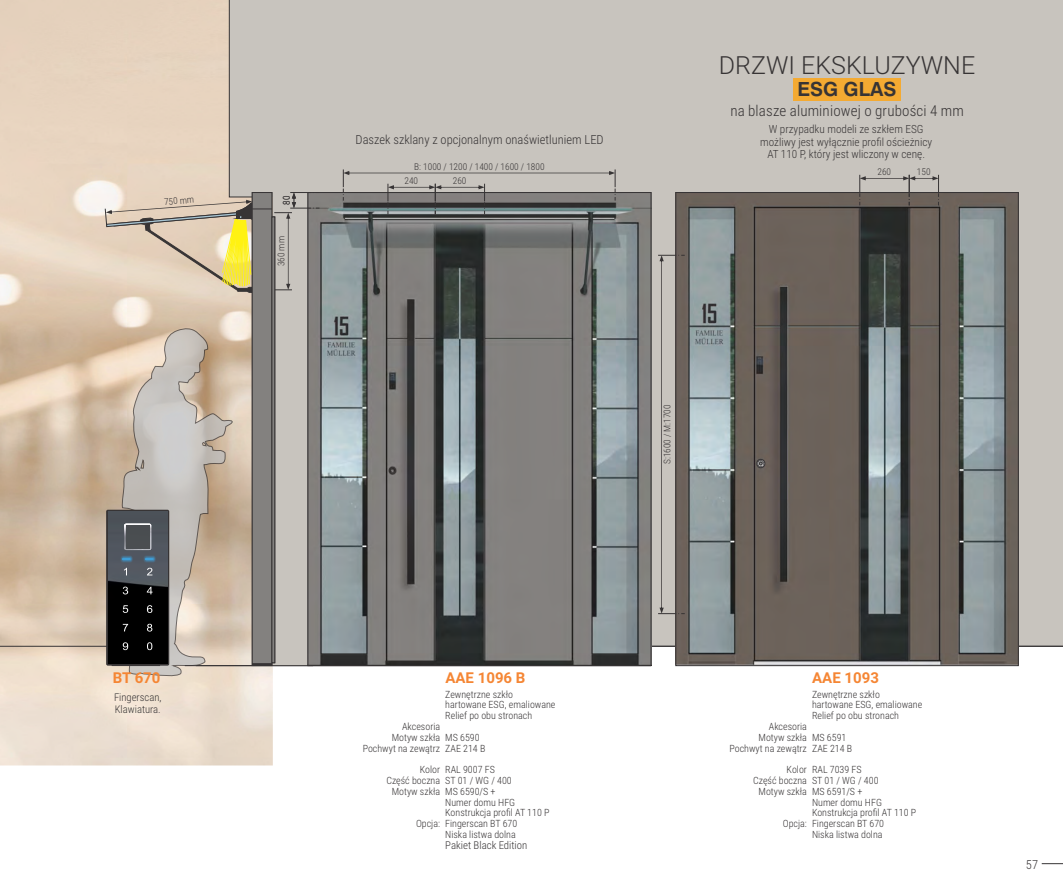
<style>
.page{position:relative;width:1063px;height:886px;background:#fff}
.page>*{position:absolute;margin:0;border:0;box-sizing:border-box;transform-origin:0 0}
.t1{font:300 25px "Roboto";color:#373435}
.t2{font:700 19.5px "Swiss 721 BT";color:#373435}
.t3{font:300 15px "Roboto Condensed";letter-spacing:.01em;color:#373435}
.t4{font:700 15px "Roboto";color:#f58634}
.t5{font:300 12.5px "Roboto Condensed";color:#373435}
.t6{font:300 11.25px/12.8px "Roboto Condensed";color:#373435;text-align:center}
.t7{font:300 10.75px "Roboto Condensed";color:#373435}
.t8{font:300 10.62px/12.1px "Roboto Condensed";color:#373435}
.t9{font:300 10px/10.8px "Roboto Condensed";color:#373435}
.t10{font:300 9.38px "Roboto Condensed";color:#373435}
</style>
<div class="page">
<div style="left:212px;top:0;width:851px;height:646px;background:#c8c4be"></div>
<img style="left:0;top:0;width:273px;height:765px">
<svg style="left:1042px;top:863px;width:21px;height:1px"></svg>
<hr style="left:449px;top:646px;width:614px;height:1px;background:#373435">
<div style="left:272px;top:631px;width:52px;height:35px;background:#c8c4be"></div>
<img style="left:678px;top:194px;width:338px;height:470px">
<img style="left:310px;top:194px;width:339px;height:470px">
<svg style="left:658px;top:255px;width:27px;height:359px"></svg>
<svg style="left:757px;top:459px;width:8px;height:9px"></svg>
<div style="left:757px;top:459px;width:8px;height:9px;border:1px solid #373435;border-radius:50%"></div>
<svg style="left:859px;top:175px;width:80px;height:30px"></svg>
<svg style="left:343px;top:169px;width:273px;height:45px"></svg>
<div style="left:252px;top:193px;width:20px;height:472px;background:#83817f"></div>
<hr style="left:252px;top:663px;width:20px;height:2px;background:#373435">
<div style="left:252px;top:192px;width:20px;height:474px;border:1px solid #373435"></div>
<div style="left:272px;top:217px;width:3px;height:446px;background:#83817f;border:1px solid #373435"></div>
<svg style="left:104px;top:0;width:215px;height:293px"></svg>
<hr style="left:196px;top:665px;width:117px;height:1px;background:#373435">
<div style="left:794px;top:78px;width:107px;height:22px;background:#f4aa32"></div>
<hr style="left:0;top:646px;width:150px;height:1px;background:#373435">
<svg style="left:122px;top:328px;width:111px;height:348px;background:#c9bcae"></svg>
<div style="left:106px;top:510px;width:63px;height:156px;background:linear-gradient(to right,#373435,#373435);border-radius:2px"></div>
<img style="left:108px;top:511px;width:59px;height:153px">
<img style="left:124px;top:524px;width:27px;height:26px">
<svg style="left:120px;top:556px;width:12px;height:6px"></svg>
<svg style="left:126px;top:525px;width:23px;height:23px"></svg>
<svg style="left:147px;top:568px;width:5px;height:7px"></svg>
<svg style="left:123px;top:587px;width:5px;height:7px"></svg>
<svg style="left:147px;top:587px;width:6px;height:7px"></svg>
<svg style="left:123px;top:605px;width:5px;height:8px"></svg>
<svg style="left:147px;top:605px;width:5px;height:8px"></svg>
<svg style="left:123px;top:624px;width:5px;height:7px"></svg>
<svg style="left:147px;top:624px;width:5px;height:7px"></svg>
<svg style="left:123px;top:642px;width:5px;height:8px"></svg>
<svg style="left:124px;top:568px;width:3px;height:7px"></svg>
<svg style="left:147px;top:642px;width:5px;height:8px"></svg>
<svg style="left:143px;top:556px;width:12px;height:6px"></svg>
<h1 class="t1" style="left:719px;top:55px;width:258px">DRZWI EKSKLUZYWNE</h1>
<p class="t5" style="left:356px;top:135px;width:250px">Daszek szklany z opcjonalnym onaświetluniem LED</p>
<h2 class="t2" style="left:797px;top:81px;width:101px">ESG GLAS</h2>
<p class="t6" style="left:760px;top:124px;width:174px">W przypadku modeli ze szkłem ESG możliwy jest wyłącznie profil ościeżnicy<br>AT 110 P, który jest wliczony w cenę.</p>
<h3 class="t3" style="left:730px;top:105px;width:235px">na blasze aluminiowej o grubości 4 mm</h3>
<p class="t10" style="left:414px;top:163px;width:132px">B: 1000 / 1200 / 1400 / 1600 / 1800</p>
<p class="t10" style="left:405px;top:177px;width:15px">240</p>
<p class="t10" style="left:453px;top:177px;width:15px">260</p>
<p class="t10" style="left:877px;top:168px;width:15px">260</p>
<p class="t10" style="left:917px;top:168px;width:15px">150</p>
<p class="t10" style="left:164px;top:198px;width:32px;rotate:-4deg">750 mm</p>
<p class="t10" style="left:283px;top:205px;width:11px;rotate:-90deg">80</p>
<p class="t10" style="left:277px;top:266px;width:32px;rotate:-90deg">360 mm</p>
<p class="t10" style="left:663px;top:464px;width:61px;rotate:-90deg">S:1600 / M:1700</p>
<h3 class="t4" style="left:113px;top:672px;width:49px">BT 670</h3>
<h3 class="t4" style="left:445px;top:672px;width:82px">AAE 1096 B</h3>
<h3 class="t4" style="left:812px;top:672px;width:68px">AAE 1093</h3>
<p class="t8" style="left:114px;top:692px;width:49px">Fingerscan,<br>Klawiatura.</p>
<p class="t9" style="left:445px;top:690px;width:112px">Zewnętrzne szkło hartowane ESG, emaliowane<br>Relief po obu stronach</p>
<p class="t9" style="left:445px;top:733px;width:42px">MS 6590<br>ZAE 214 B</p>
<p class="t9" style="left:445px;top:765px;width:106px">RAL 9007 FS<br>ST 01 / WG / 400<br>MS 6590/S +<br>Numer domu HFG<br>Konstrukcja profil AT 110 P<br>Fingerscan BT 670<br>Niska listwa dolna</p>
<p class="t7" style="left:445px;top:841px;width:84px">Pakiet Black Edition</p>
<p class="t9" style="left:363px;top:722px;width:79px;text-align:right">Akcesoria<br>Motyw szkła<br>Pochwyt na zewątrz</p>
<p class="t9" style="left:386px;top:765px;width:55px;text-align:right">Kolor<br>Część boczna<br>Motyw szkła</p>
<p class="t9" style="left:416px;top:819px;width:26px">Opcja:</p>
<p class="t9" style="left:812px;top:690px;width:112px">Zewnętrzne szkło hartowane ESG, emaliowane<br>Relief po obu stronach</p>
<p class="t9" style="left:812px;top:733px;width:42px">MS 6591<br>ZAE 214 B</p>
<p class="t9" style="left:812px;top:765px;width:106px">RAL 7039 FS<br>ST 01 / WG / 400<br>MS 6591/S +<br>Numer domu HFG<br>Konstrukcja profil AT 110 P<br>Fingerscan BT 670<br>Niska listwa dolna</p>
<p class="t9" style="left:730px;top:722px;width:79px;text-align:right">Akcesoria<br>Motyw szkła<br>Pochwyt na zewątrz</p>
<p class="t9" style="left:753px;top:765px;width:55px;text-align:right">Kolor<br>Część boczna<br>Motyw szkła</p>
<p class="t9" style="left:783px;top:819px;width:26px">Opcja:</p>
<p class="t5" style="left:1026px;top:859px;width:14px">57</p>
</div>
